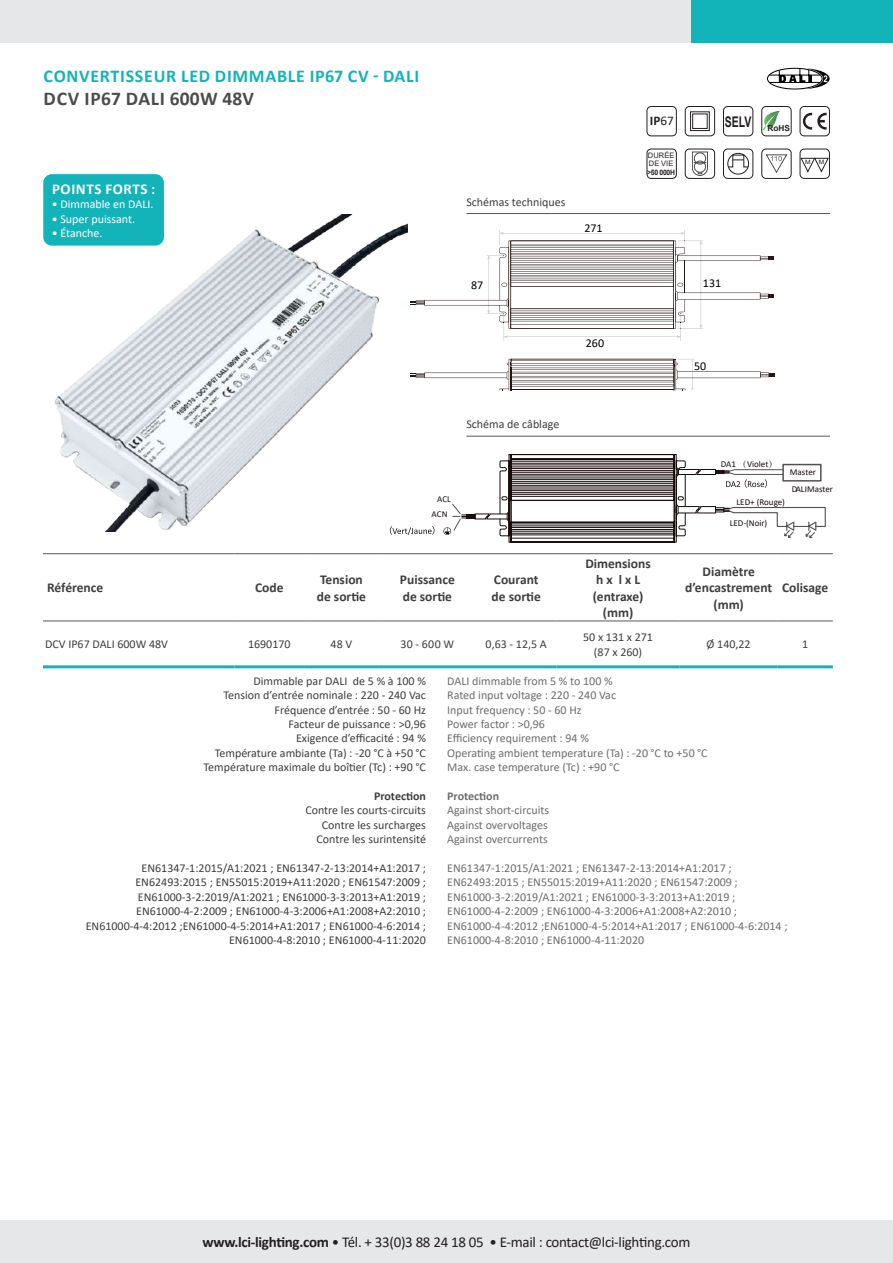
<style>
.page{position:relative;width:893px;height:1263px;background:#fff}
.page>*{position:absolute;margin:0;border:0;box-sizing:border-box;transform-origin:0 0}
.t1{font:700 19.5px "Calibri";letter-spacing:.02em;color:#4b4c4d}
.t2{font:700 18px "Calibri";letter-spacing:.04em;color:#13b3ba}
.t3{font:15px "Calibri";letter-spacing:-.02em;color:#231f20}
.t4{font:700 15px "Calibri";letter-spacing:.04em;color:#fff}
.t5{font:700 14.7px "Arial";color:#231f20;scale:.71 1}
.t6{font:700 13.5px/16.2px "Calibri";color:#3e3e3f}
.t7{font:700 13.2px "Calibri";color:#231f20}
.t8{font:12px/14.4px "Calibri";color:#3e3e3f;text-align:right}
.t9{font:12px/14.4px "Calibri";color:#6c6d70}
.t10{font:12px "Calibri";color:#fff}
.t11{font:12px "Calibri";color:#000}
.t12{font:700 12px "Calibri";color:#3e3e3f}
.t13{font:700 12px "Calibri";color:#6c6d70}
.t14{font:9px/14.9px "Calibri";color:#190c0d}
.t15{font:700 8.25px "Arial";color:#231f20}
.t16{font:7.5px/8.2px "Arial";letter-spacing:.005em;color:#231f20}
.t17{font:700 7.5px "Arial";letter-spacing:-.04em;color:#231f20;scale:.91 1}
.t18{font:6px "Arial Narrow";color:#231f20;scale:1.35 1}
.s1{font-weight:400}
.s2{font-family:"Adobe Song Std";font-weight:300}
.s3{font-weight:700}
</style>
<div class="page">
<div style="left:0;top:1220px;width:893px;height:43px;background:#e6e7e9"></div>
<div style="left:0;top:0;width:893px;height:43px;background:#e6e7e9"></div>
<div style="left:691px;top:0;width:202px;height:43px;background:#13b3ba"></div>
<img style="left:55px;top:214px;width:353px;height:317px">
<hr style="left:466px;top:213px;width:364px;height:1px;background:#57585a">
<hr style="left:43px;top:553px;width:192px;height:1px;background:#57585a">
<hr style="left:235px;top:553px;width:69px;height:1px;background:#57585a">
<hr style="left:304px;top:553px;width:75px;height:1px;background:#57585a">
<hr style="left:379px;top:553px;width:97px;height:1px;background:#57585a">
<hr style="left:476px;top:553px;width:80px;height:1px;background:#57585a">
<hr style="left:556px;top:553px;width:124px;height:1px;background:#57585a">
<hr style="left:680px;top:553px;width:98px;height:1px;background:#57585a">
<hr style="left:778px;top:553px;width:55px;height:1px;background:#57585a">
<hr style="left:778px;top:621px;width:55px;height:1px;background:#57585a">
<hr style="left:304px;top:621px;width:75px;height:1px;background:#57585a">
<hr style="left:43px;top:621px;width:192px;height:1px;background:#57585a">
<hr style="left:235px;top:621px;width:69px;height:1px;background:#57585a">
<hr style="left:379px;top:621px;width:97px;height:1px;background:#57585a">
<hr style="left:476px;top:621px;width:80px;height:1px;background:#57585a">
<hr style="left:556px;top:621px;width:124px;height:1px;background:#57585a">
<hr style="left:680px;top:621px;width:98px;height:1px;background:#57585a">
<hr style="left:778px;top:665px;width:55px;height:3px;background:#13b3ba">
<hr style="left:304px;top:665px;width:75px;height:3px;background:#13b3ba">
<hr style="left:43px;top:665px;width:192px;height:3px;background:#13b3ba">
<hr style="left:235px;top:665px;width:69px;height:3px;background:#13b3ba">
<hr style="left:379px;top:665px;width:97px;height:3px;background:#13b3ba">
<hr style="left:476px;top:665px;width:80px;height:3px;background:#13b3ba">
<hr style="left:556px;top:665px;width:124px;height:3px;background:#13b3ba">
<hr style="left:680px;top:665px;width:98px;height:3px;background:#13b3ba">
<svg style="left:767px;top:68px;width:63px;height:22px"></svg>
<svg style="left:411px;top:359px;width:363px;height:31px"></svg>
<svg style="left:411px;top:230px;width:363px;height:111px"></svg>
<svg style="left:390px;top:526px;width:44px;height:9px"></svg>
<svg style="left:443px;top:454px;width:383px;height:89px"></svg>
<hr style="left:466px;top:436px;width:364px;height:1px;background:#57585a">
<div style="left:800px;top:149px;width:30px;height:30px;border:1px solid #231f20;border-radius:4px"></div>
<svg style="left:801px;top:158px;width:27px;height:14px"></svg>
<svg style="left:765px;top:154px;width:22px;height:19px"></svg>
<div style="left:762px;top:149px;width:29px;height:30px;border:1px solid #231f20;border-radius:4px"></div>
<div style="left:647px;top:149px;width:29px;height:30px;border:1px solid #231f20;border-radius:4px"></div>
<div style="left:762px;top:106px;width:29px;height:30px;border:1px solid #231f20;border-radius:4px"></div>
<svg style="left:761px;top:111px;width:19px;height:19px"></svg>
<div style="left:800px;top:106px;width:30px;height:30px;border:1px solid #231f20;border-radius:4px"></div>
<svg style="left:803px;top:113px;width:24px;height:17px"></svg>
<svg style="left:692px;top:152px;width:16px;height:24px"></svg>
<div style="left:685px;top:149px;width:30px;height:30px;border:1px solid #231f20;border-radius:4px"></div>
<div style="left:723px;top:149px;width:30px;height:30px;border:1px solid #231f20;border-radius:4px"></div>
<div style="left:728px;top:153px;width:21px;height:21px;border:1px solid #231f20;border-radius:50%"></div>
<svg style="left:728px;top:155px;width:20px;height:12px"></svg>
<div style="left:647px;top:106px;width:29px;height:30px;border:1px solid #231f20;border-radius:4px"></div>
<div style="left:723px;top:106px;width:30px;height:30px;border:1px solid #231f20;border-radius:4px"></div>
<div style="left:685px;top:106px;width:30px;height:30px;border:1px solid #231f20;border-radius:4px"></div>
<svg style="left:690px;top:111px;width:20px;height:20px"></svg>
<div style="left:43px;top:174px;width:121px;height:72px;background:#13b3ba;border-radius:9px"></div>
<h2 class="t2" style="left:44px;top:63px;width:377px">CONVERTISSEUR LED DIMMABLE IP67 CV - DALI</h2>
<h1 class="t1" style="left:44px;top:85px;width:212px">DCV IP67 DALI 600W 48V</h1>
<p class="t4" style="left:52px;top:178px;width:105px">POINTS FORTS :</p>
<p class="t10" style="left:52px;top:196px;width:103px">• Dimmable en DALI.</p>
<p class="t10" style="left:52px;top:210px;width:85px">• Super puissant.</p>
<p class="t10" style="left:52px;top:225px;width:52px">• Étanche.</p>
<p class="t8" style="left:466px;top:194px;width:101px">Schémas techniques</p>
<p class="t11" style="left:584px;top:219px;width:20px">271</p>
<p class="t11" style="left:471px;top:277px;width:14px">87</p>
<p class="t11" style="left:586px;top:335px;width:20px">260</p>
<p class="t7" style="left:650px;top:111px;width:25px">IP<span class="s1">67</span></p>
<p class="t5" style="left:725px;top:111px;width:39px">SELV</p>
<p class="t16" style="left:648px;top:151px;width:28px">DURÉE<br>DE VIE</p>
<p class="t17" style="left:647px;top:167px;width:32px">&gt;50 000H</p>
<p class="t15" style="left:767px;top:123px;width:24px">RoHS</p>
<p class="t18" style="left:805px;top:157px;width:6px">M</p>
<p class="t18" style="left:819px;top:157px;width:6px">M</p>
<p class="t11" style="left:703px;top:274px;width:20px">131</p>
<p class="t11" style="left:694px;top:357px;width:14px">50</p>
<p class="t8" style="left:466px;top:417px;width:94px">Schéma de câblage</p>
<p class="t14" style="left:432px;top:491px;width:21px;text-indent:5px">ACL<br>ACN</p>
<p class="t6" style="left:47px;top:580px;width:58px">Référence</p>
<p class="t6" style="left:255px;top:580px;width:30px">Code</p>
<p class="t6" style="left:317px;top:571px;width:51px">Tension de sortie</p>
<p class="t6" style="left:400px;top:571px;width:56px">Puissance de sortie</p>
<p class="t6" style="left:492px;top:571px;width:51px">Courant de sortie</p>
<p class="t14" style="left:721px;top:456px;width:58px">DA1 <span class="s2">（</span>Violet<span class="s2">）</span></p>
<p class="t14" style="left:790px;top:464px;width:28px">Master</p>
<p class="t14" style="left:792px;top:481px;width:43px">DALIMaster</p>
<p class="t14" style="left:736px;top:494px;width:50px">LED+ (Rouge)</p>
<p class="t14" style="left:730px;top:515px;width:39px">LED-(Noir)</p>
<p class="t6" style="left:585px;top:555px;width:67px;text-align:center">Dimensions h x l x L (entraxe) (mm)</p>
<p class="t6" style="left:685px;top:563px;width:89px;text-align:center">Diamètre d’encastrement (mm)</p>
<p class="t6" style="left:782px;top:580px;width:48px">Colisage</p>
<p class="t8" style="left:45px;top:637px;width:124px">DCV IP67 DALI 600W 48V</p>
<p class="t8" style="left:248px;top:637px;width:44px">1690170</p>
<p class="t8" style="left:331px;top:637px;width:23px">48 V</p>
<p class="t8" style="left:401px;top:637px;width:55px">30 - 600 W</p>
<p class="t8" style="left:486px;top:637px;width:63px">0,63 - 12,5 A</p>
<p class="t8" style="left:583px;top:630px;width:71px;text-align:center">50 x 131 x 271 (87 x 260)</p>
<p class="t8" style="left:707px;top:637px;width:46px">Ø 140,22</p>
<p class="t8" style="left:802px;top:637px;width:8px">1</p>
<p class="t8" style="left:203px;top:673px;width:224px">Dimmable par DALI de 5 % à 100 %<br>Tension d’entrée nominale : 220 - 240 Vac Fréquence d’entrée : 50 - 60 Hz<br>Facteur de puissance : &gt;0,96<br>Exigence d’efficacité : 94 %<br>Température ambiante (Ta) : -20 °C à +50 °C Température maximale du boîtier (Tc) : +90 °C</p>
<p class="t12" style="left:374px;top:787px;width:53px">Protection</p>
<p class="t8" style="left:305px;top:803px;width:122px">Contre les courts-circuits<br>Contre les surcharges<br>Contre les surintensité</p>
<p class="t8" style="left:86px;top:860px;width:342px">EN61347-1:2015/A1:2021 ; EN61347-2-13:2014+A1:2017 ; EN62493:2015 ; EN55015:2019+A11:2020 ; EN61547:2009 ; EN61000-3-2:2019/A1:2021 ; EN61000-3-3:2013+A1:2019 ; EN61000-4-2:2009 ; EN61000-4-3:2006+A1:2008+A2:2010 ; EN61000-4-4:2012 ;EN61000-4-5:2014+A1:2017 ; EN61000-4-6:2014 ; EN61000-4-8:2010 ; EN61000-4-11:2020</p>
<p class="t9" style="left:447px;top:673px;width:262px">DALI dimmable from 5 % to 100 %<br>Rated input voltage : 220 - 240 Vac<br>Input frequency : 50 - 60 Hz<br>Power factor : &gt;0,96<br>Efficiency requirement : 94 %<br>Operating ambient temperature (Ta) : -20 °C to +50 °C<br>Max. case temperature (Tc) : +90 °C</p>
<p class="t13" style="left:447px;top:787px;width:53px">Protection</p>
<p class="t9" style="left:447px;top:803px;width:103px;text-align:justify">Against short-circuits Against overvoltages Against overcurrents</p>
<p class="t9" style="left:447px;top:860px;width:342px">EN61347-1:2015/A1:2021 ; EN61347-2-13:2014+A1:2017 ; EN62493:2015 ; EN55015:2019+A11:2020 ; EN61547:2009 ; EN61000-3-2:2019/A1:2021 ; EN61000-3-3:2013+A1:2019 ; EN61000-4-2:2009 ; EN61000-4-3:2006+A1:2008+A2:2010 ; EN61000-4-4:2012 ;EN61000-4-5:2014+A1:2017 ; EN61000-4-6:2014 ; EN61000-4-8:2010 ; EN61000-4-11:2020</p>
<p class="t3" style="left:202px;top:1232px;width:489px"><span class="s3">www.lci-lighting.com</span> • Tél. + 33(0)3 88 24 18 05 • E-mail : contact@lci-lighting.com</p>
</div>
